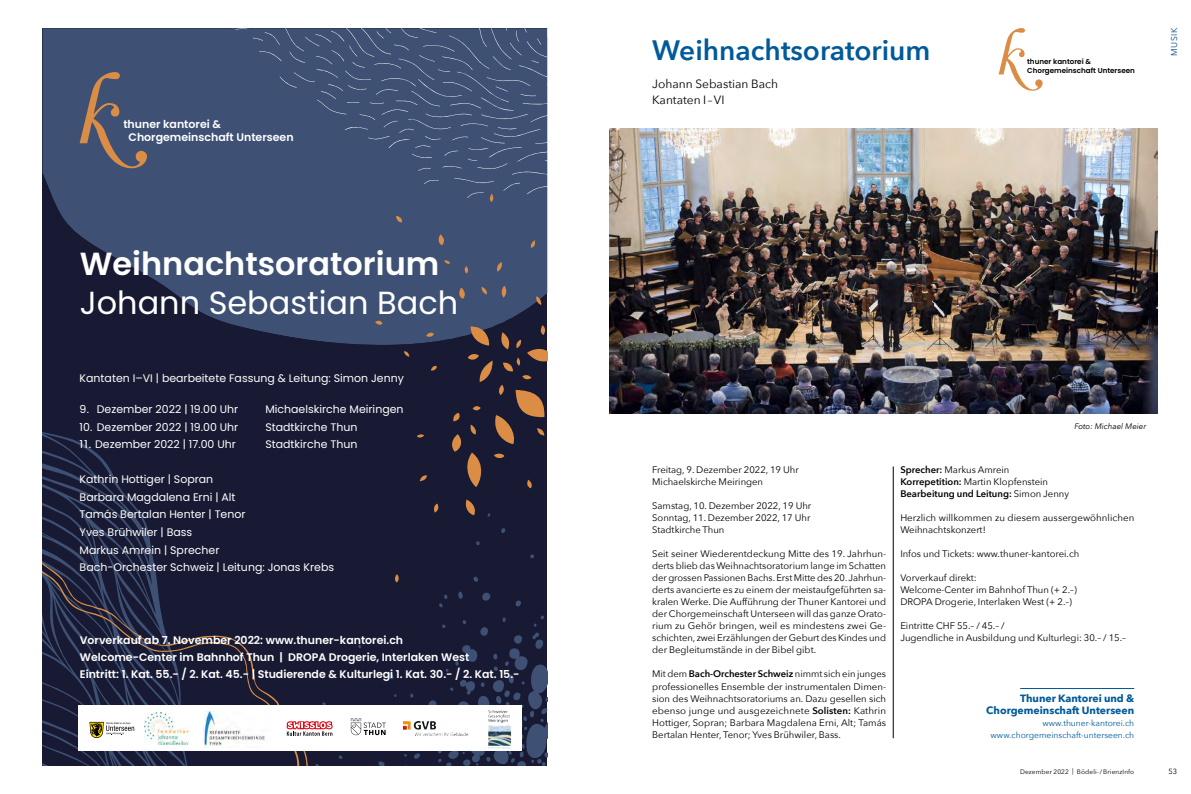
<style>
.page{position:relative;width:1191px;height:794px;background:#fff}
.page>*{position:absolute;margin:0;border:0;box-sizing:border-box;transform-origin:0 0}
.t1{font:600 31.9px "Poppins";color:#fff}
.t2{font:31.9px "Poppins";color:#fff}
.t3{font:600 28px "Avenir Next";color:#005a9a}
.t4{font:12px/16px "Avenir Next";color:#000}
.t5{font:11px/17.5px "Poppins";color:#fff}
.t6{font:600 11px/16.9px "Poppins";color:#fff}
.t7{font:11px "Poppins";color:#fff;scale:1.08 1}
.t8{font:700 10.5px/12px "Avenir Next";color:#005a9a;text-align:right}
.t9{font:9.5px/12px "Avenir Next";color:#000}
.t10{font:600 9.5px/12px "Avenir Next";color:#000}
.t11{font:8.5px/12px "Avenir Next";color:#005a9a;text-align:right}
.t12{font:8.5px "Avenir Next";letter-spacing:.065em;color:#004d84}
.t13{font:italic 8px "Avenir Next";color:#000}
.t14{font:7.5px "Avenir Next";color:#000}
.t15{font:600 7.2px/8.6px "Poppins";color:#000}
.t16{font:6.5px "Avenir Next";letter-spacing:.02em;color:#000}
.s1{font-weight:600}
.s2{font-weight:400}
</style>
<div class="page">
<hr style="left:893px;top:466px;width:1px;height:272px;background:#000">
<img style="left:609px;top:128px;width:548px;height:285px">
<svg style="left:998px;top:28px;width:44px;height:63px"></svg>
<hr style="left:1020px;top:688px;width:114px;height:1px;background:#005a9a">
<div style="left:43px;top:356px;width:504px;height:409px;background:#171a32"></div>
<svg style="left:43px;top:28px;width:39px;height:317px;background:#2d3957"></svg>
<svg style="left:82px;top:28px;width:293px;height:317px;background:#364667"></svg>
<svg style="left:43px;top:504px;width:314px;height:261px;background:#1d2139"></svg>
<div style="left:208px;top:28px;width:339px;height:181px;background:#3e5174"></div>
<svg style="left:375px;top:194px;width:172px;height:388px;background:#2d3249"></svg>
<svg style="left:80px;top:72px;width:67px;height:107px;background:#575a6c"></svg>
<div style="left:78px;top:705px;width:444px;height:45px;background:#fff"></div>
<svg style="left:89px;top:722px;width:45px;height:16px"></svg>
<img style="left:144px;top:712px;width:44px;height:33px">
<img style="left:203px;top:711px;width:62px;height:36px">
<svg style="left:287px;top:721px;width:46px;height:15px"></svg>
<img style="left:404px;top:721px;width:64px;height:14px">
<svg style="left:351px;top:718px;width:35px;height:17px"></svg>
<img style="left:482px;top:703px;width:34px;height:49px">
<p class="t6" style="left:129px;top:117px;width:167px;line-height:13.2px;text-indent:-5px">thuner kantorei &amp;<br>Chorgemeinschaft Unterseen</p>
<h1 class="t1" style="left:80px;top:245px;width:361px">Weihnachtsoratorium</h1>
<h1 class="t2" style="left:80px;top:284px;width:380px">Johann Sebastian Bach</h1>
<p class="t5" style="left:80px;top:370px;width:326px">Kantaten I–VI | bearbeitete Fassung &amp; Leitung: Simon Jenny</p>
<p class="t5" style="left:80px;top:400px;width:160px">9. Dezember 2022 | 19.00 Uhr</p>
<p class="t5" style="left:265px;top:400px;width:140px">Michaelskirche Meiringen</p>
<p class="t5" style="left:80px;top:418px;width:160px">10. Dezember 2022 | 19.00 Uhr</p>
<p class="t5" style="left:265px;top:418px;width:93px">Stadtkirche Thun</p>
<p class="t7" style="left:80px;top:438px;width:146px">11. Dezember 2022 | 17.00 Uhr</p>
<p class="t5" style="left:265px;top:436px;width:93px">Stadtkirche Thun</p>
<p class="t5" style="left:80px;top:471px;width:256px">Kathrin Hottiger | Sopran<br>Barbara Magdalena Erni | Alt<br>Tamás Bertalan Henter | Tenor<br>Yves Brühwiler | Bass<br>Markus Amrein | Sprecher<br>Bach-Orchester Schweiz | Leitung: Jonas Krebs</p>
<p class="t6" style="left:80px;top:632px;width:441px">Vorverkauf ab 7. November 2022: www.thuner-kantorei.ch<br>Welcome-Center im Bahnhof Thun | DROPA Drogerie, Interlaken West<br>Eintritt: 1. Kat. 55.- / 2. Kat. 45.- | Studierende &amp; Kulturlegi 1. Kat. 30.- / 2. Kat. 15.-</p>
<h2 class="t3" style="left:652px;top:27px;width:280px">Weihnachtsoratorium</h2>
<p class="t4" style="left:652px;top:76px;width:127px">Johann Sebastian Bach<br>Kantaten I –VI</p>
<p class="t15" style="left:1027px;top:58px;width:109px">thuner kantorei &amp;<br>Chorgemeinschaft Unterseen</p>
<p class="t12" style="left:1167px;top:56px;width:30px;rotate:-90deg">MUSIK</p>
<p class="t13" style="left:1074px;top:419px;width:73px">Foto: Michael Meier</p>
<p class="t9" style="left:652px;top:463px;width:148px">Freitag, 9. Dezember 2022, 19 Uhr<br>Michaelskirche Meiringen</p>
<p class="t9" style="left:652px;top:499px;width:161px;text-align:justify">Samstag, 10. Dezember 2022, 19 Uhr Sonntag, 11. Dezember 2022, 17 Uhr Stadtkirche Thun</p>
<p class="t9" style="left:652px;top:547px;width:235px;text-align:justify">Seit seiner Wiederentdeckung Mitte des 19. Jahrhun&shy;derts blieb das Weihnachtsoratorium lange im Schatten der grossen Passionen Bachs. Erst Mitte des 20. Jahrhun&shy;derts avancierte es zu einem der meistaufgeführten sa&shy;kralen Werke. Die Aufführung der Thuner Kantorei und der Chorgemeinschaft Unterseen will das ganze Orato&shy;rium zu Gehör bringen, weil es mindestens zwei Ge&shy;schichten, zwei Erzählungen der Geburt des Kindes und der Begleitumstände in der Bibel gibt.</p>
<p class="t9" style="left:652px;top:668px;width:235px;text-align:justify">Mit dem <span class="s1">Bach-Orchester Schweiz</span> nimmt sich ein junges professionelles Ensemble der instrumentalen Dimen&shy;sion des Weihnachtsoratoriums an. Dazu gesellen sich ebenso junge und ausgezeichnete <span class="s1">Solisten:</span> Kathrin Hottiger, Sopran; Barbara Magdalena Erni, Alt; Tamás Bertalan Henter, Tenor; Yves Brühwiler, Bass.</p>
<p class="t10" style="left:900px;top:463px;width:170px">Sprecher: <span class="s2">Markus Amrein<br></span>Korrepetition: <span class="s2">Martin Klopfenstein<br></span>Bearbeitung und Leitung: <span class="s2">Simon Jenny</span></p>
<p class="t9" style="left:900px;top:511px;width:235px">Herzlich willkommen zu diesem aussergewöhnlichen<br>Weihnachtskonzert!</p>
<p class="t9" style="left:900px;top:547px;width:181px">Infos und Tickets: www.thuner-kantorei.ch</p>
<p class="t9" style="left:900px;top:571px;width:178px">Vorverkauf direkt:<br>Welcome-Center im Bahnhof Thun (+ 2.–)<br>DROPA Drogerie, Interlaken West (+ 2.–)</p>
<p class="t9" style="left:900px;top:619px;width:227px">Eintritte CHF 55.– / 45.– /<br>Jugendliche in Ausbildung und Kulturlegi: 30.– / 15.–</p>
<p class="t8" style="left:986px;top:691px;width:149px">Thuner Kantorei und &amp;<br>Chorgemeinschaft Unterseen</p>
<p class="t11" style="left:990px;top:716px;width:145px">www.thuner-kantorei.ch www.chorgemeinschaft-unterseen.ch</p>
<p class="t16" style="left:1020px;top:766px;width:116px">Dezember 2022 | Bödeli-/BrienzInfo</p>
<p class="t14" style="left:1168px;top:764px;width:10px">53</p>
</div>
